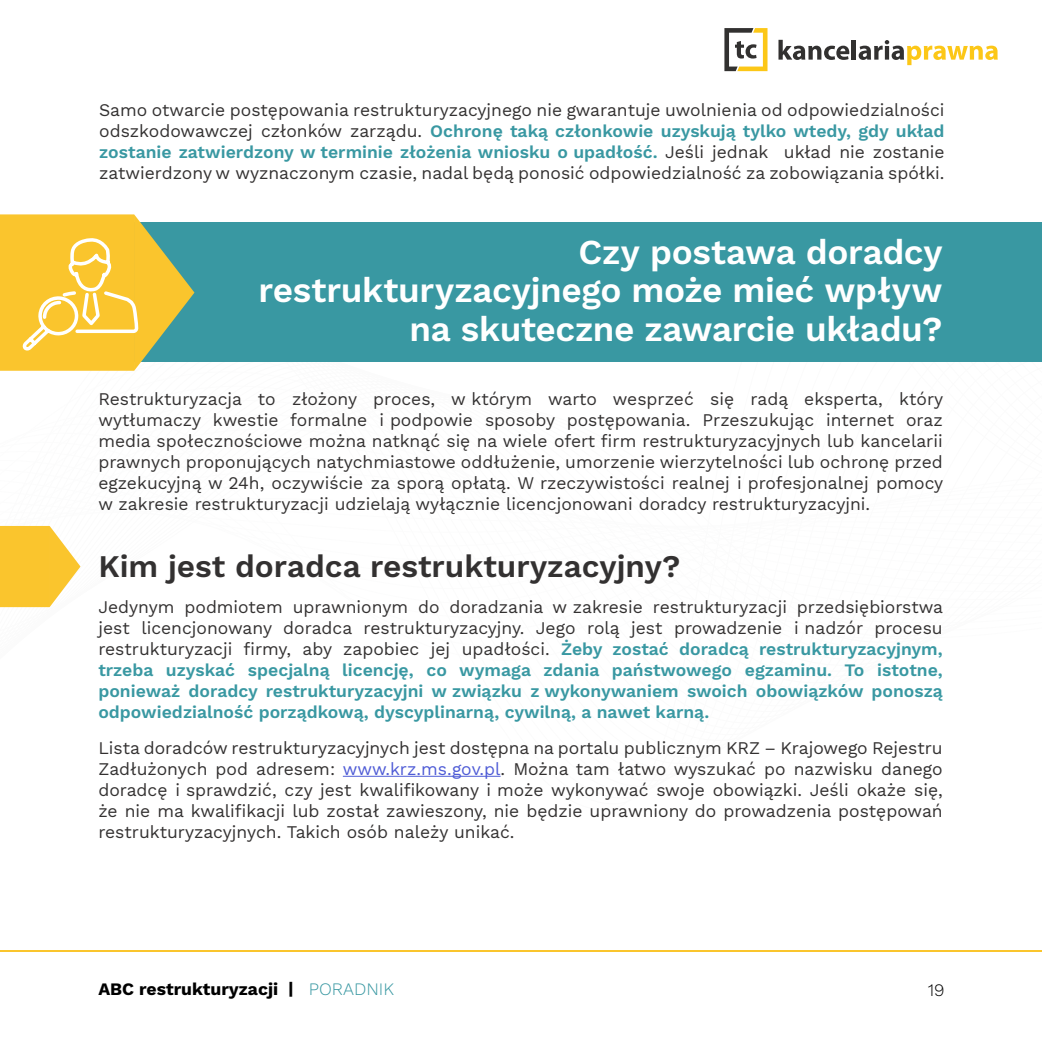
<style>
.page{position:relative;width:1042px;height:1042px;background:#fff}
.page>*{position:absolute;margin:0;border:0;box-sizing:border-box;transform-origin:0 0}
.t1{font:600 35px/38.5px "Work Sans";letter-spacing:-.01em;color:#fff;text-align:right}
.t2{font:600 31.5px "Work Sans";color:#333131}
.t3{font:17.5px/21px "Work Sans";color:#333131;text-align:justify}
.t4{font:600 17.5px/21px "Work Sans";color:#3998a2;text-align:justify}
.t5{font:700 17.5px "Work Sans";color:#000}
.t6{font:300 17.5px "Work Sans";color:#000}
.s1{font-weight:600;color:#3998a2}
.s2{font-weight:400;color:#333131}
.s3{color:#4f5cd6}
.s4{font-weight:300;color:#3998a2}
</style>
<div class="page">
<hr style="left:0;top:950px;width:1042px;height:1px;background:#fac52d">
<svg style="left:778px;top:40px;width:71px;height:20px"></svg>
<hr style="left:852px;top:40px;width:4px;height:20px;background:#323130">
<svg style="left:724px;top:28px;width:43px;height:43px"></svg>
<svg style="left:858px;top:40px;width:140px;height:25px"></svg>
<div style="left:0;top:222px;width:1041px;height:140px;background:#3998a2"></div>
<svg style="left:0;top:214px;width:194px;height:157px"></svg>
<hr style="left:343px;top:776px;width:157px;height:1px;background:#4f5cd6">
<div style="left:0;top:526px;width:22px;height:81px;background:#fac52d"></div>
<svg style="left:22px;top:237px;width:118px;height:371px"></svg>
<p class="t3" style="left:99px;top:98px;width:847px">Samo otwarcie postępowania restrukturyzacyjnego nie gwarantuje uwolnienia od odpowiedzialności odszkodowawczej członków zarządu. <span class="s1">Ochronę taką członkowie uzyskują tylko wtedy, gdy układ zostanie zatwierdzony w terminie złożenia wniosku o upadłość.</span> Jeśli jednak układ nie zostanie zatwierdzony w wyznaczonym czasie, nadal będą ponosić odpowiedzialność za zobowiązania spółki.</p>
<h1 class="t1" style="left:259px;top:234px;width:685px">Czy postawa doradcy restrukturyzacyjnego może mieć wpływ na skuteczne zawarcie układu?</h1>
<p class="t3" style="left:98px;top:387px;width:846px">Restrukturyzacja to złożony proces, w którym warto wesprzeć się radą eksperta, który wytłumaczy kwestie formalne i podpowie sposoby postępowania. Przeszukując internet oraz media społecznościowe można natknąć się na wiele ofert firm restrukturyzacyjnych lub kancelarii prawnych proponujących natychmiastowe oddłużenie, umorzenie wierzytelności lub ochronę przed egzekucyjną w 24h, oczywiście za sporą opłatą. W rzeczywistości realnej i profesjonalnej pomocy w zakresie restrukturyzacji udzielają wyłącznie licencjonowani doradcy restrukturyzacyjni.</p>
<h2 class="t2" style="left:98px;top:548px;width:583px">Kim jest doradca restrukturyzacyjny?</h2>
<p class="t4" style="left:98px;top:597px;width:846px"><span class="s2">Jedynym podmiotem uprawnionym do doradzania w zakresie restrukturyzacji przedsiębiorstwa jest licencjonowany doradca restrukturyzacyjny. Jego rolą jest prowadzenie i nadzór procesu restrukturyzacji firmy, aby zapobiec jej upadłości.</span> Żeby zostać doradcą restrukturyzacyjnym, trzeba uzyskać specjalną licencję, co wymaga zdania państwowego egzaminu. To istotne, ponieważ doradcy restrukturyzacyjni w związku z wykonywaniem swoich obowiązków ponoszą odpowiedzialność porządkową, dyscyplinarną, cywilną, a nawet karną.</p>
<p class="t3" style="left:98px;top:737px;width:846px">Lista doradców restrukturyzacyjnych jest dostępna na portalu publicznym KRZ – Krajowego Rejestru Zadłużonych pod adresem: <span class="s3">www.krz.ms.gov.pl</span>. Można tam łatwo wyszukać po nazwisku danego doradcę i sprawdzić, czy jest kwalifikowany i może wykonywać swoje obowiązki. Jeśli okaże się, że nie ma kwalifikacji lub został zawieszony, nie będzie uprawniony do prowadzenia postępowań restrukturyzacyjnych. Takich osób należy unikać.</p>
<p class="t5" style="left:98px;top:979px;width:297px">ABC restrukturyzacji | <span class="s4">PORADNIK</span></p>
<p class="t6" style="left:928px;top:979px;width:18px">19</p>
</div>
